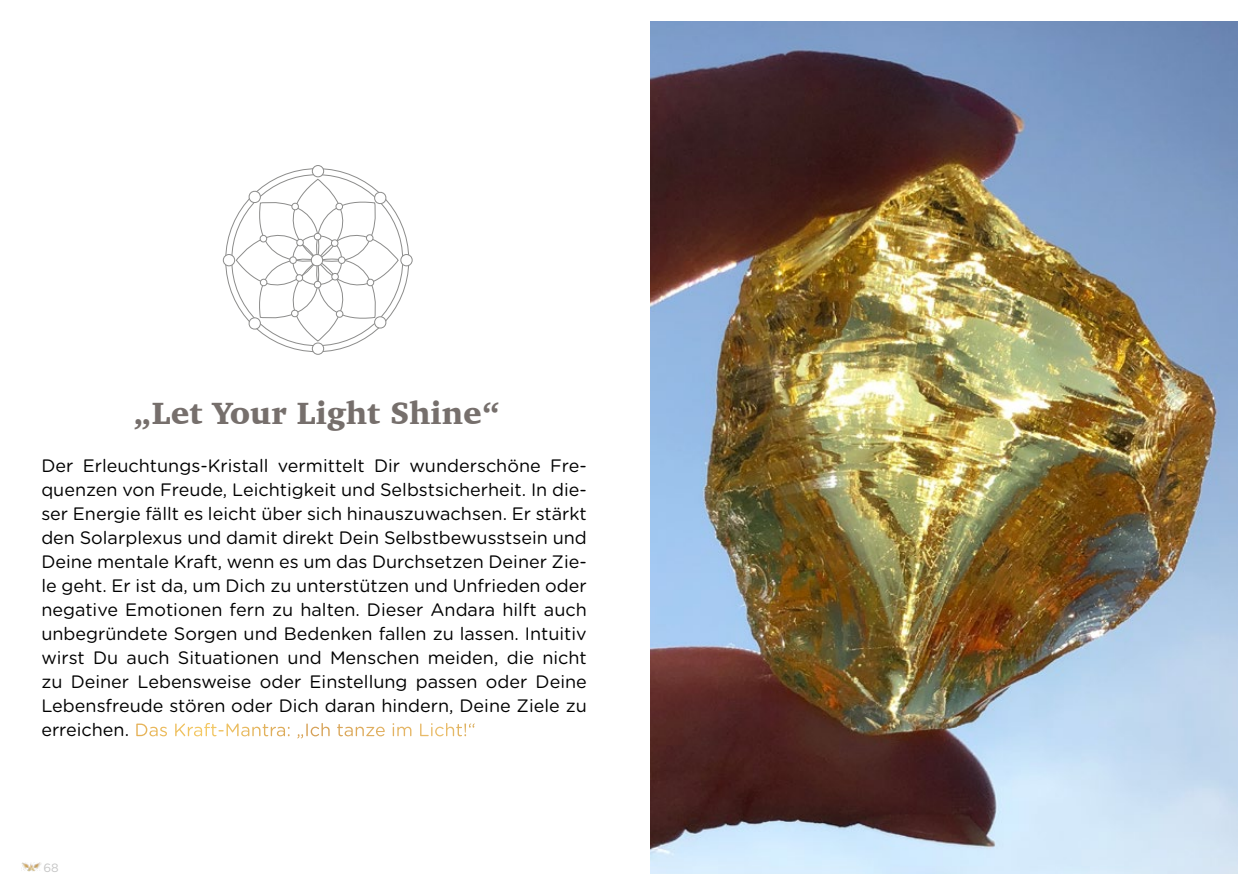
<style>
.page{position:relative;width:1259px;height:893px;background:#fff}
.page>*{position:absolute;margin:0;border:0;box-sizing:border-box;transform-origin:0 0}
.t1{font:900 31.5px "Charter";color:#766f6c}
.t2{font:18px/24px "Gotham Rounded";color:#000;text-align:justify}
.t3{font:12px "Gotham Rounded";color:#c6c6c6}
.s1{color:#fff}
</style>
<div class="page">
<img style="left:21px;top:862px;width:20px;height:9px">
<div style="left:312px;top:165px;width:12px;height:12px;border:1px solid #8c8c8b;border-radius:50%"></div>
<div style="left:312px;top:343px;width:12px;height:12px;border:1px solid #8c8c8b;border-radius:50%"></div>
<div style="left:223px;top:254px;width:12px;height:12px;border:1px solid #8c8c8b;border-radius:50%"></div>
<div style="left:400px;top:254px;width:12px;height:12px;border:1px solid #8c8c8b;border-radius:50%"></div>
<svg style="left:235px;top:178px;width:164px;height:164px"></svg>
<img style="left:651px;top:21px;width:586px;height:853px">
<h1 class="t1" style="left:134px;top:394px;width:368px">„Let Your Light Shine“</h1>
<p class="t2" style="left:41px;top:453px;width:547px">Der Erleuchtungs-Kristall vermittelt Dir wunderschöne Fre&shy;quenzen von Freude, Leichtigkeit und Selbstsicherheit. In die&shy;ser Energie fällt es leicht über sich hinauszuwachsen. Er stärkt den Solarplexus und damit direkt Dein Selbstbewusstsein und Deine mentale Kraft, wenn es um das Durchsetzen Deiner Zie&shy;le geht. Er ist da, um Dich zu unterstützen und Unfrieden oder negative Emotionen fern zu halten. Dieser Andara hilft auch unbegründete Sorgen und Bedenken fallen zu lassen. Intuitiv wirst Du auch Situationen und Menschen meiden, die nicht zu Deiner Lebensweise oder Einstellung passen oder Deine Lebensfreude stören oder Dich daran hindern, Deine Ziele zu erreichen. <span class="s1">Das Kraft-Mantra: „Ich tanze im Licht!“</span></p>
<p class="t3" style="left:43px;top:859px;width:17px">68</p>
</div>
